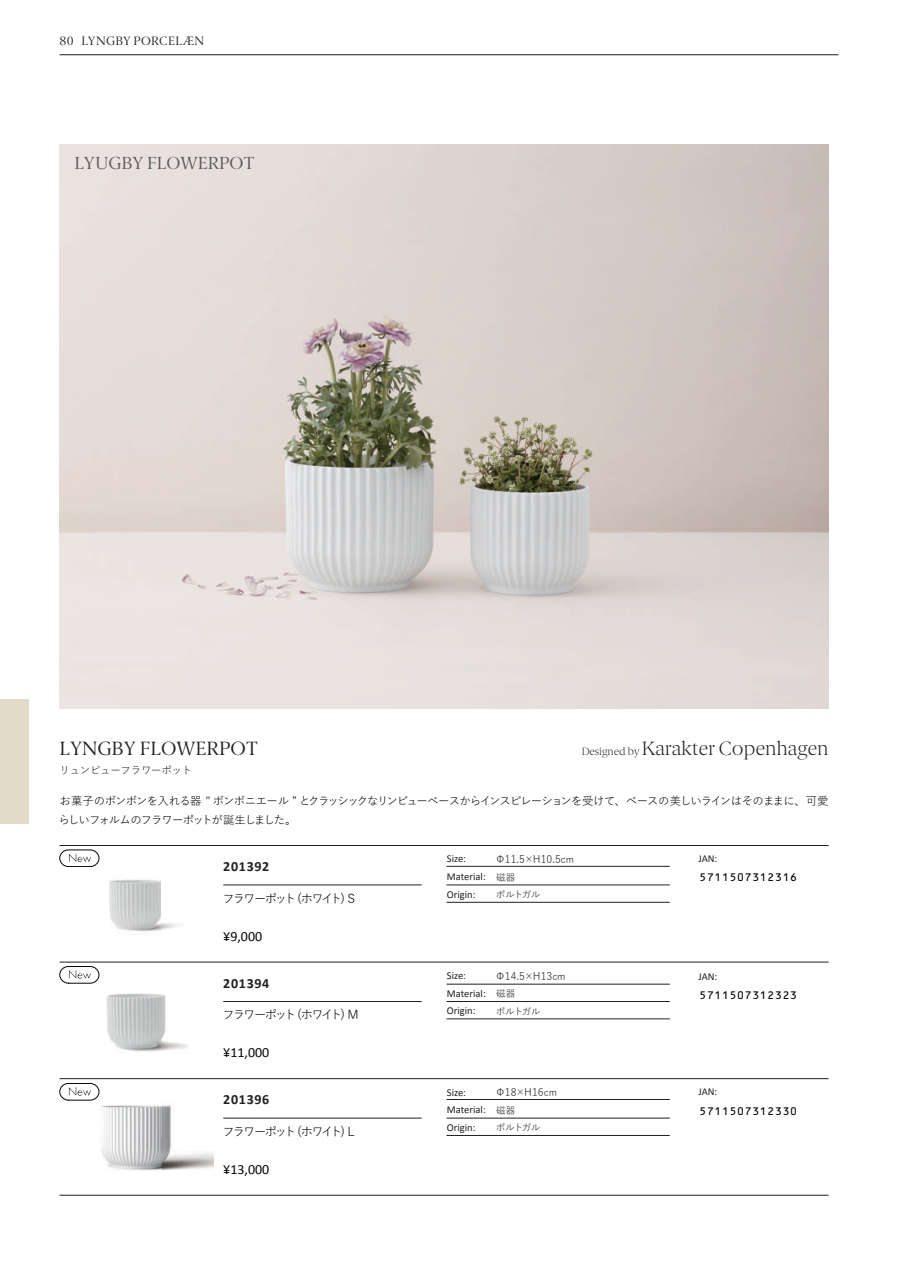
<style>
.page{position:relative;width:903px;height:1275px;background:#fff}
.page>*{position:absolute;margin:0;border:0;box-sizing:border-box;transform-origin:0 0}
.t1{font:300 19.25px "Berlingske Serif";color:#231f20}
.t2{font:19.25px "Berlingske Serif";color:#231f20}
.t3{font:17.5px "Berlingske Serif";color:#57585a}
.t4{font:14px "Calibri";color:#030303}
.t5{font:700 14px "Calibri";letter-spacing:.05em;color:#231f20}
.t6{font:12.25px "Yu Go Pr 6 N";letter-spacing:-.16em;color:#030303}
.t7{font:12.25px "Berlingske Serif";letter-spacing:.025em;color:#231f20}
.t8{font:11.38px/19.2px "Yu Go Pr 6 N";letter-spacing:-.08em;color:#030303}
.t9{font:10.5px/17.5px "Calibri";color:#231f20}
.t10{font:10.5px "Yu Go Pr 6 N";letter-spacing:-.03em;color:#231f20}
.t11{font:10.5px "OCRB Std";color:#030303}
.t12{font:9.62px/17.5px "Yu Go Pr 6 N";letter-spacing:-.065em;color:#231f20}
.s1{font-size:10.5px}
.s2{font-size:9.62px}
</style>
<div class="page">
<hr style="left:60px;top:54px;width:778px;height:1px;background:#231f20">
<div style="left:0;top:699px;width:28px;height:124px;background:#e3dbc9"></div>
<img style="left:59px;top:850px;width:120px;height:85px">
<img style="left:59px;top:966px;width:129px;height:86px">
<img style="left:59px;top:1083px;width:154px;height:88px">
<hr style="left:60px;top:845px;width:768px;height:1px;background:#231f20">
<hr style="left:446px;top:866px;width:224px;height:1px;background:#231f20">
<hr style="left:446px;top:885px;width:224px;height:1px;background:#231f20">
<hr style="left:223px;top:885px;width:199px;height:1px;background:#231f20">
<hr style="left:446px;top:902px;width:224px;height:1px;background:#231f20">
<hr style="left:60px;top:962px;width:768px;height:1px;background:#231f20">
<hr style="left:446px;top:984px;width:224px;height:1px;background:#231f20">
<hr style="left:446px;top:1001px;width:224px;height:1px;background:#231f20">
<hr style="left:223px;top:1001px;width:199px;height:1px;background:#231f20">
<hr style="left:446px;top:1018px;width:224px;height:1px;background:#231f20">
<hr style="left:60px;top:1078px;width:768px;height:1px;background:#231f20">
<hr style="left:60px;top:1195px;width:768px;height:1px;background:#231f20">
<hr style="left:446px;top:1099px;width:224px;height:1px;background:#231f20">
<hr style="left:446px;top:1118px;width:224px;height:1px;background:#231f20">
<hr style="left:223px;top:1118px;width:199px;height:1px;background:#231f20">
<hr style="left:446px;top:1135px;width:224px;height:1px;background:#231f20">
<img style="left:60px;top:144px;width:768px;height:564px">
<svg style="left:69px;top:854px;width:22px;height:8px"></svg>
<div style="left:60px;top:850px;width:39px;height:17px;border:1px solid #030303;border-radius:9px"></div>
<svg style="left:69px;top:970px;width:22px;height:9px"></svg>
<div style="left:60px;top:966px;width:39px;height:17px;border:1px solid #030303;border-radius:9px"></div>
<svg style="left:69px;top:1087px;width:22px;height:9px"></svg>
<div style="left:60px;top:1083px;width:39px;height:17px;border:1px solid #030303;border-radius:9px"></div>
<p class="t7" style="left:60px;top:33px;width:146px">80 LYNGBY PORCELÆN</p>
<h2 class="t3" style="left:74px;top:151px;width:182px">LYUGBY FLOWERPOT</h2>
<h1 class="t1" style="left:582px;top:735px;width:248px"><span class="s1">Designed by</span> Karakter Copenhagen</h1>
<p class="t8" style="left:58px;top:789px;width:771px">お菓子のボンボンを入れる器 " ボンボニエール ” とクラッシックなリンビューベースからインスピレーションを受けて、ベースの美しいラインはそのままに、可愛らしいフォルムのフラワーポットが誕生しました。</p>
<h1 class="t2" style="left:60px;top:735px;width:200px">LYNGBY FLOWERPOT</h1>
<p class="t10" style="left:60px;top:760px;width:134px">リュンビューフラワーポット</p>
<p class="t5" style="left:223px;top:858px;width:48px">201392</p>
<p class="t6" style="left:222px;top:887px;width:134px">フラワーポット (ホワイト) S</p>
<p class="t4" style="left:223px;top:927px;width:40px">¥9,000</p>
<p class="t5" style="left:223px;top:974px;width:48px">201394</p>
<p class="t6" style="left:222px;top:1004px;width:138px">フラワーポット (ホワイト) M</p>
<p class="t4" style="left:223px;top:1044px;width:48px">¥11,000</p>
<p class="t5" style="left:223px;top:1091px;width:48px">201396</p>
<p class="t6" style="left:222px;top:1120px;width:134px">フラワーポット (ホワイト) L</p>
<p class="t4" style="left:223px;top:1160px;width:48px">¥13,000</p>
<p class="t9" style="left:447px;top:850px;width:41px">Size:<br>Material:<br>Origin:</p>
<p class="t10" style="left:495px;top:850px;width:80px">Φ11.5×H10.5<span class="s2">cm</span></p>
<p class="t9" style="left:698px;top:850px;width:21px">JAN:</p>
<p class="t12" style="left:496px;top:867px;width:46px">磁器<br>ポルトガル</p>
<p class="t11" style="left:699px;top:872px;width:100px">5711507312316</p>
<p class="t9" style="left:447px;top:967px;width:41px">Size:<br>Material:<br>Origin:</p>
<p class="t10" style="left:495px;top:966px;width:72px">Φ14.5×H13<span class="s2">cm</span></p>
<p class="t9" style="left:698px;top:968px;width:21px">JAN:</p>
<p class="t12" style="left:496px;top:984px;width:46px">磁器<br>ポルトガル</p>
<p class="t11" style="left:699px;top:990px;width:100px">5711507312323</p>
<p class="t9" style="left:447px;top:1083px;width:41px">Size:<br>Material:<br>Origin:</p>
<p class="t10" style="left:495px;top:1083px;width:63px">Φ18×H16<span class="s2">cm</span></p>
<p class="t9" style="left:698px;top:1083px;width:21px">JAN:</p>
<p class="t12" style="left:496px;top:1100px;width:46px">磁器<br>ポルトガル</p>
<p class="t11" style="left:699px;top:1106px;width:100px">5711507312330</p>
</div>
